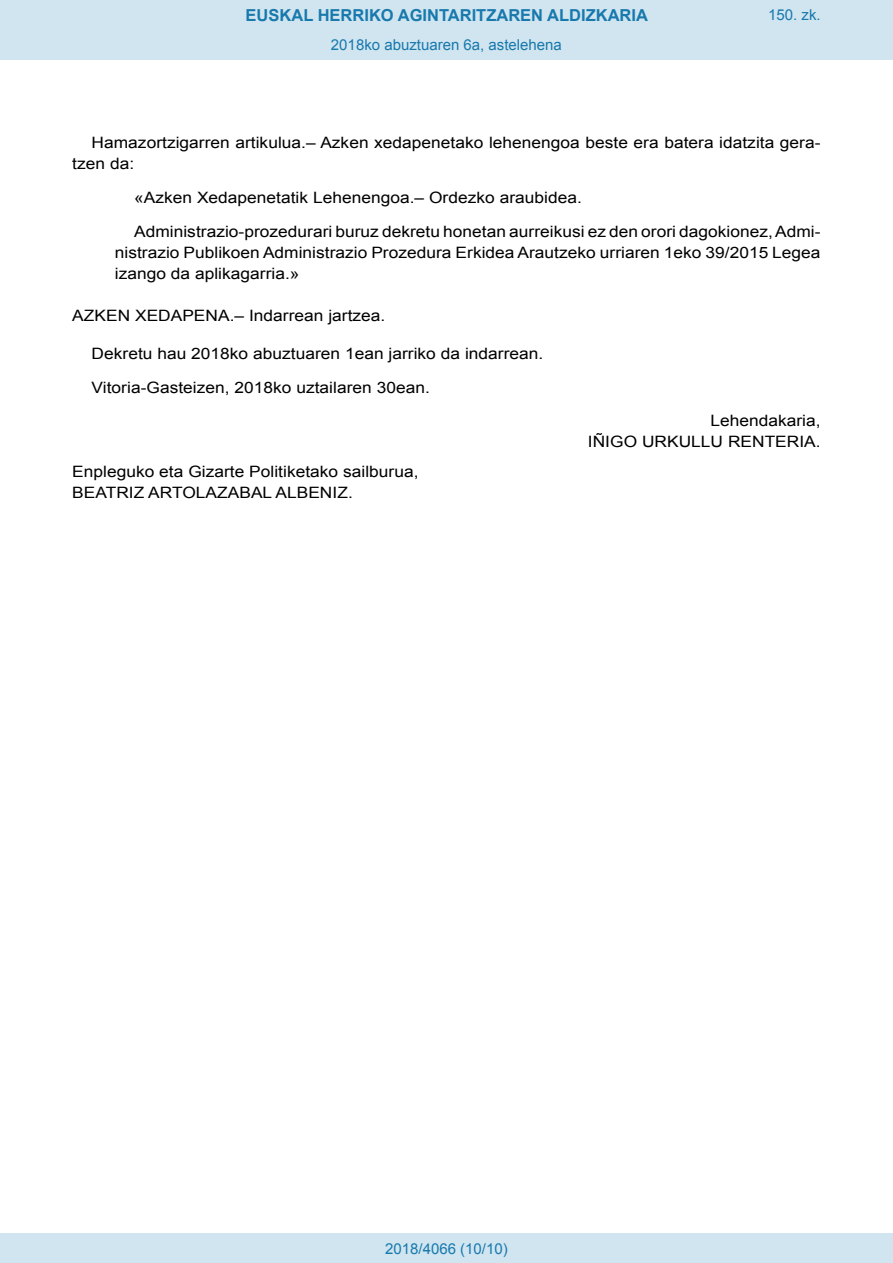
<style>
.page{position:relative;width:893px;height:1263px;background:#fff}
.page>*{position:absolute;margin:0;border:0;box-sizing:border-box;transform-origin:0 0}
.t1{font:700 16.5px "Arial";color:#1879ad}
.BOPVDetalle{font:15.6px/21px "Arial";color:#000;scale:1.11 1}
.BOPVFirmaPuesto{font:15.6px "Arial";color:#000;scale:1.11 1}
.BOPVFirmaLugFec{font:15.6px "Arial";color:#000;scale:1.11 1}
.BOPVDisposicionTitul{font:15.6px "Arial";color:#000;scale:1.11 1}
.BOPVFirmaNombre{font:15.6px "Arial";color:#000;scale:1.11 1}
.BOPVNombreLehen2{font:15.6px "Arial";color:#000;scale:1.11 1}
.BOPVPuestoLehen2{font:15.6px "Arial";color:#000;scale:1.11 1}
.Paginacion_Centro{font:15px "Arial";color:#1879ad}
</style>
<div class="page">
<div style="left:0;top:0;width:893px;height:60px;background:#d0e5f0"></div>
<div style="left:0;top:1233px;width:893px;height:30px;background:#d0e5f0"></div>
<p class="t1" style="left:246px;top:4px;width:404px">EUSKAL HERRIKO AGINTARITZAREN ALDIZKARIA</p>
<p class="Paginacion_Centro" style="left:331px;top:35px;width:232px">2018ko abuztuaren 6a, astelehena</p>
<p class="Paginacion_Centro" style="left:768px;top:5px;width:54px">150. zk.</p>
<p class="BOPVDetalle" style="left:72px;top:132px;width:676px;text-indent:19px">Hamazortzigarren artikulua.– Azken xedapenetako lehenengoa beste era batera idatzita gera&shy;tzen da:</p>
<p class="BOPVDetalle" style="left:134px;top:187px;width:405px">«Azken Xedapenetatik Lehenengoa.– Ordezko araubidea.</p>
<p class="BOPVDetalle" style="left:115px;top:221px;width:637px;text-align:justify;text-indent:19px">Administrazio-prozedurari buruz dekretu honetan aurreikusi ez den orori dagokionez, Admi&shy;nistrazio Publikoen Administrazio Prozedura Erkidea Arautzeko urriaren 1eko 39/2015 Legea izango da aplikagarria.»</p>
<p class="BOPVDisposicionTitul" style="left:72px;top:305px;width:284px">AZKEN XEDAPENA.– Indarrean jartzea.</p>
<p class="BOPVDetalle" style="left:92px;top:343px;width:408px">Dekretu hau 2018ko abuztuaren 1ean jarriko da indarrean.</p>
<p class="BOPVFirmaLugFec" style="left:92px;top:377px;width:306px">Vitoria-Gasteizen, 2018ko uztailaren 30ean.</p>
<p class="BOPVPuestoLehen2" style="left:710px;top:411px;width:101px">Lehendakaria,</p>
<p class="BOPVNombreLehen2" style="left:588px;top:432px;width:211px">IÑIGO URKULLU RENTERIA.</p>
<p class="BOPVFirmaPuesto" style="left:72px;top:461px;width:313px">Enpleguko eta Gizarte Politiketako sailburua,</p>
<p class="BOPVFirmaNombre" style="left:72px;top:482px;width:254px">BEATRIZ ARTOLAZABAL ALBENIZ.</p>
<p class="Paginacion_Centro" style="left:385px;top:1238px;width:124px">2018/4066 (10/10)</p>
</div>
